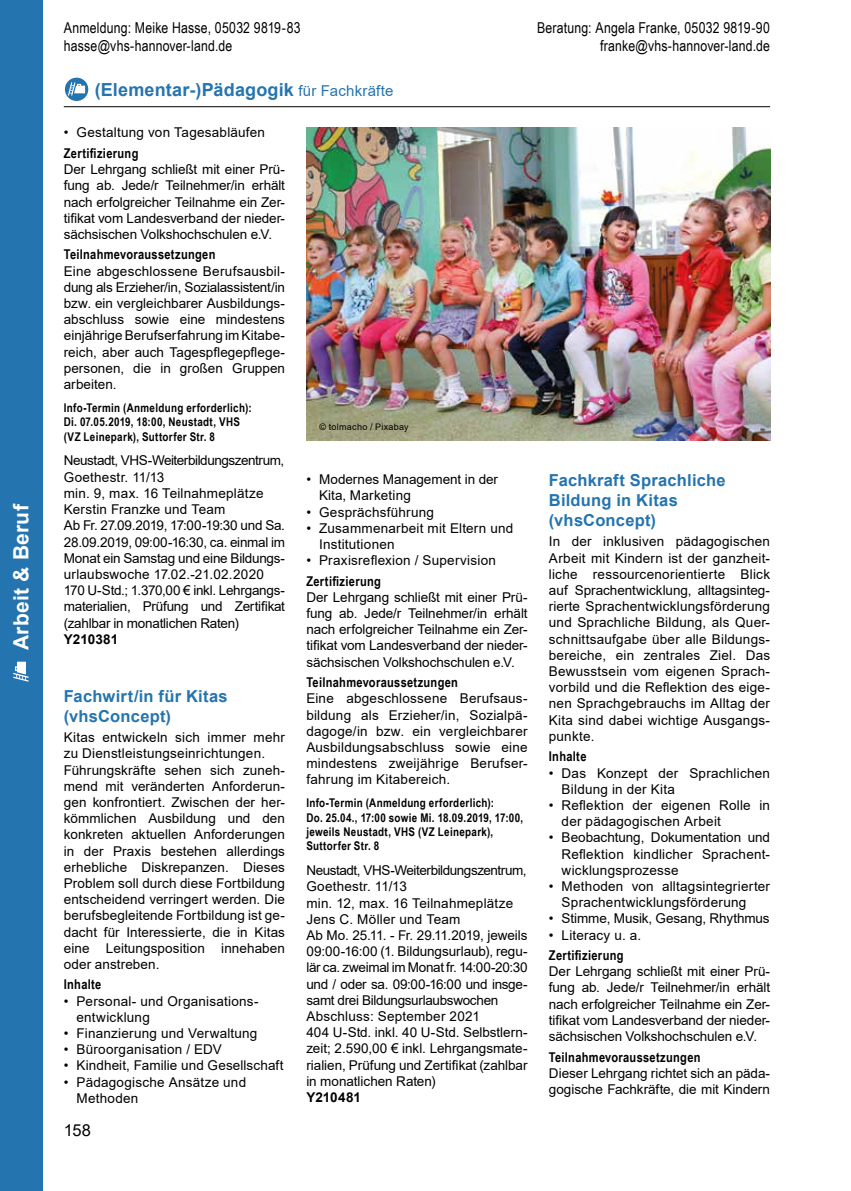
<style>
.page{position:relative;width:851px;height:1191px;background:#fff}
.page>*{position:absolute;margin:0;border:0;box-sizing:border-box;transform-origin:0 0}
.t1{font:700 21px "Arial";letter-spacing:.015em;color:#fff}
.t2{font:700 18px "Arial";letter-spacing:.01em;color:#2474af}
.t3{font:700 16.5px/19.8px "Arial";letter-spacing:.015em;color:#2474af}
.t4{font:16.5px "Arial";color:#000}
.t5{font:15px "Arial Narrow";letter-spacing:.01em;color:#000}
.t6{font:13.5px/16.2px "Arial";letter-spacing:.005em;color:#000}
.t7{font:13.5px/16.2px "Arial";letter-spacing:-.02em;color:#000}
.t8{font:700 13.5px "Arial Narrow";letter-spacing:.025em;color:#000}
.t9{font:700 13.5px "Arial";letter-spacing:.005em;color:#000}
.t10{font:700 12px/14.4px "Arial Narrow";letter-spacing:.025em;color:#000}
.t11{font:9px "Arial";letter-spacing:.03em;color:#000}
.s1{font-weight:400;font-size:15px}
</style>
<div class="page">
<img style="left:306px;top:128px;width:464px;height:312px">
<hr style="left:64px;top:106px;width:706px;height:1px;background:#000">
<div style="left:0;top:0;width:43px;height:1191px;background:#2474af"></div>
<svg style="left:13px;top:661px;width:16px;height:20px"></svg>
<div style="left:65px;top:78px;width:23px;height:23px;background:#2474af;border-radius:50%"></div>
<svg style="left:68px;top:82px;width:17px;height:14px"></svg>
<h1 class="t1" style="left:6px;top:650px;width:148px;rotate:-90deg">Arbeit &amp; Beruf</h1>
<p class="t5" style="left:64px;top:16px;width:238px">Anmeldung: Meike Hasse, 05032 9819-83</p>
<p class="t5" style="left:537px;top:16px;width:234px">Beratung: Angela Franke, 05032 9819-90</p>
<p class="t5" style="left:64px;top:34px;width:170px">hasse@vhs-hannover-land.de</p>
<p class="t5" style="left:600px;top:34px;width:171px">franke@vhs-hannover-land.de</p>
<h2 class="t2" style="left:95px;top:77px;width:300px">(Elementar-)Pädagogik <span class="s1">für Fachkräfte</span></h2>
<p class="t6" style="left:64px;top:124px;width:203px">• Gestaltung von Tagesabläufen</p>
<p class="t8" style="left:64px;top:143px;width:76px">Zertifizierung</p>
<p class="t6" style="left:64px;top:161px;width:223px;text-align:justify">Der Lehrgang schließt mit einer Prü&shy;fung ab. Jede/r Teilnehmer/in erhält nach erfolgreicher Teilnahme ein Zer&shy;tifikat vom Landesverband der nieder&shy;sächsischen Volkshochschulen e.V.</p>
<p class="t8" style="left:64px;top:244px;width:153px">Teilnahmevoraussetzungen</p>
<p class="t6" style="left:64px;top:263px;width:223px;text-align:justify">Eine abgeschlossene Berufsausbil&shy;dung als Erzieher/in, Sozialassistent/in bzw. ein vergleichbarer Ausbildungs&shy;abschluss sowie eine mindestens einjährige Berufserfahrung im Kitabe&shy;reich, aber auch Tagespflegepflege&shy;personen, die in großen Gruppen arbeiten.</p>
<p class="t10" style="left:64px;top:400px;width:189px">Info-Termin (Anmeldung erforderlich):<br>Di. 07.05.2019, 18:00, Neustadt, VHS (VZ Leinepark), Suttorfer Str. 8</p>
<p class="t7" style="left:64px;top:452px;width:223px">Neustadt, VHS-Weiterbildungszentrum, Goethestr. 11/13<br>min. 9, max. 16 Teilnahmeplätze Kerstin Franzke und Team<br>Ab Fr. 27.09.2019, 17:00-19:30 und Sa.<br>28.09.2019, 09:00-16:30, ca. einmal im Monat ein Samstag und eine Bildungs&shy;urlaubswoche 17.02.-21.02.2020<br>170 U-Std.; 1.370,00 € inkl. Lehrgangs&shy;materialien, Prüfung und Zertifikat (zahlbar in monatlichen Raten)</p>
<p class="t9" style="left:64px;top:629px;width:56px">Y210381</p>
<p class="t3" style="left:64px;top:686px;width:165px">Fachwirt/in für Kitas (vhsConcept)</p>
<p class="t6" style="left:64px;top:729px;width:223px">Kitas entwickeln sich immer mehr zu Dienstleistungseinrichtungen.<br>Führungskräfte sehen sich zuneh&shy;mend mit veränderten Anforderun&shy;gen konfrontiert. Zwischen der her&shy;kömmlichen Ausbildung und den konkreten aktuellen Anforderungen in der Praxis bestehen allerdings erhebliche Diskrepanzen. Dieses Problem soll durch diese Fortbildung entscheidend verringert werden. Die berufsbegleitende Fortbildung ist ge&shy;dacht für Interessierte, die in Kitas eine Leitungsposition innehaben oder anstreben.</p>
<p class="t8" style="left:64px;top:974px;width:39px">Inhalte</p>
<p class="t6" style="left:77px;top:992px;width:183px;text-indent:-13px">• Personal- und Organisations&shy;entwicklung</p>
<p class="t6" style="left:64px;top:1025px;width:195px">• Finanzierung und Verwaltung</p>
<p class="t6" style="left:64px;top:1041px;width:160px">• Büroorganisation / EDV</p>
<p class="t6" style="left:64px;top:1057px;width:221px">• Kindheit, Familie und Gesellschaft</p>
<p class="t6" style="left:77px;top:1073px;width:171px;text-indent:-13px">• Pädagogische Ansätze und<br>Methoden</p>
<p class="t4" style="left:64px;top:1118px;width:29px">158</p>
<p class="t11" style="left:319px;top:420px;width:91px">© tolmacho / Pixabay</p>
<p class="t6" style="left:319px;top:471px;width:180px;text-indent:-13px">• Modernes Management in der<br>Kita, Marketing</p>
<p class="t6" style="left:306px;top:503px;width:129px">• Gesprächsführung</p>
<p class="t6" style="left:319px;top:520px;width:196px;text-indent:-13px">• Zusammenarbeit mit Eltern und<br>Institutionen</p>
<p class="t6" style="left:306px;top:552px;width:191px">• Praxisreflexion / Supervision</p>
<p class="t8" style="left:306px;top:570px;width:76px">Zertifizierung</p>
<p class="t6" style="left:306px;top:589px;width:223px;text-align:justify">Der Lehrgang schließt mit einer Prü&shy;fung ab. Jede/r Teilnehmer/in erhält nach erfolgreicher Teilnahme ein Zer&shy;tifikat vom Landesverband der nieder&shy;sächsischen Volkshochschulen e.V.</p>
<p class="t8" style="left:306px;top:672px;width:153px">Teilnahmevoraussetzungen</p>
<p class="t6" style="left:306px;top:690px;width:223px;text-align:justify">Eine abgeschlossene Berufsaus&shy;bildung als Erzieher/in, Sozialpä&shy;dagoge/in bzw. ein vergleichbarer Ausbildungsabschluss sowie eine mindestens zweijährige Berufser&shy;fahrung im Kitabereich.</p>
<p class="t10" style="left:306px;top:795px;width:218px">Info-Termin (Anmeldung erforderlich):<br>Do. 25.04., 17:00 sowie Mi. 18.09.2019, 17:00, jeweils Neustadt, VHS (VZ Leinepark), Suttorfer Str. 8</p>
<p class="t6" style="left:306px;top:862px;width:223px">Neustadt, VHS-Weiterbildungszentrum, Goethestr. 11/13<br>min. 12, max. 16 Teilnahmeplätze Jens C. Möller und Team<br>Ab Mo. 25.11. - Fr. 29.11.2019, jeweils 09:00-16:00 (1. Bildungsurlaub), regu&shy;lär ca. zweimal im Monat fr. 14:00-20:30 und / oder sa. 09:00-16:00 und insge&shy;samt drei Bildungsurlaubswochen Abschluss: September 2021<br>404 U-Std. inkl. 40 U-Std. Selbstlern&shy;zeit; 2.590,00 € inkl. Lehrgangsmate&shy;rialien, Prüfung und Zertifikat (zahlbar in monatlichen Raten)</p>
<p class="t9" style="left:306px;top:1087px;width:56px">Y210481</p>
<p class="t3" style="left:549px;top:471px;width:178px">Fachkraft Sprachliche<br>Bildung in Kitas (vhsConcept)</p>
<p class="t6" style="left:549px;top:533px;width:223px;text-align:justify">In der inklusiven pädagogischen Arbeit mit Kindern ist der ganzheit&shy;liche ressourcenorientierte Blick auf Sprachentwicklung, alltagsinteg&shy;rierte Sprachentwicklungsförderung und Sprachliche Bildung, als Quer&shy;schnittsaufgabe über alle Bildungs&shy;bereiche, ein zentrales Ziel. Das Bewusstsein vom eigenen Sprach&shy;vorbild und die Reflektion des eige&shy;nen Sprachgebrauchs im Alltag der Kita sind dabei wichtige Ausgangs&shy;punkte.</p>
<p class="t8" style="left:549px;top:746px;width:39px">Inhalte</p>
<p class="t6" style="left:561px;top:764px;width:210px;text-indent:-13px">• Das Konzept der Sprachlichen<br>Bildung in der Kita</p>
<p class="t6" style="left:561px;top:797px;width:210px;text-indent:-13px">• Reflektion der eigenen Rolle in der pädagogischen Arbeit</p>
<p class="t6" style="left:561px;top:829px;width:210px;text-align:justify;text-indent:-13px">• Beobachtung, Dokumentation und Reflektion kindlicher Sprachent&shy;wicklungsprozesse</p>
<p class="t6" style="left:561px;top:878px;width:210px;text-indent:-13px">• Methoden von alltagsintegrierter<br>Sprachentwicklungsförderung</p>
<p class="t6" style="left:549px;top:910px;width:222px">• Stimme, Musik, Gesang, Rhythmus</p>
<p class="t6" style="left:549px;top:926px;width:94px">• Literacy u. a.</p>
<p class="t8" style="left:549px;top:945px;width:76px">Zertifizierung</p>
<p class="t6" style="left:549px;top:963px;width:223px;text-align:justify">Der Lehrgang schließt mit einer Prü&shy;fung ab. Jede/r Teilnehmer/in erhält nach erfolgreicher Teilnahme ein Zer&shy;tifikat vom Landesverband der nieder&shy;sächsischen Volkshochschulen e.V.</p>
<p class="t8" style="left:549px;top:1046px;width:153px">Teilnahmevoraussetzungen</p>
<p class="t6" style="left:549px;top:1064px;width:223px">Dieser Lehrgang richtet sich an päda&shy;gogische Fachkräfte, die mit Kindern</p>
</div>
